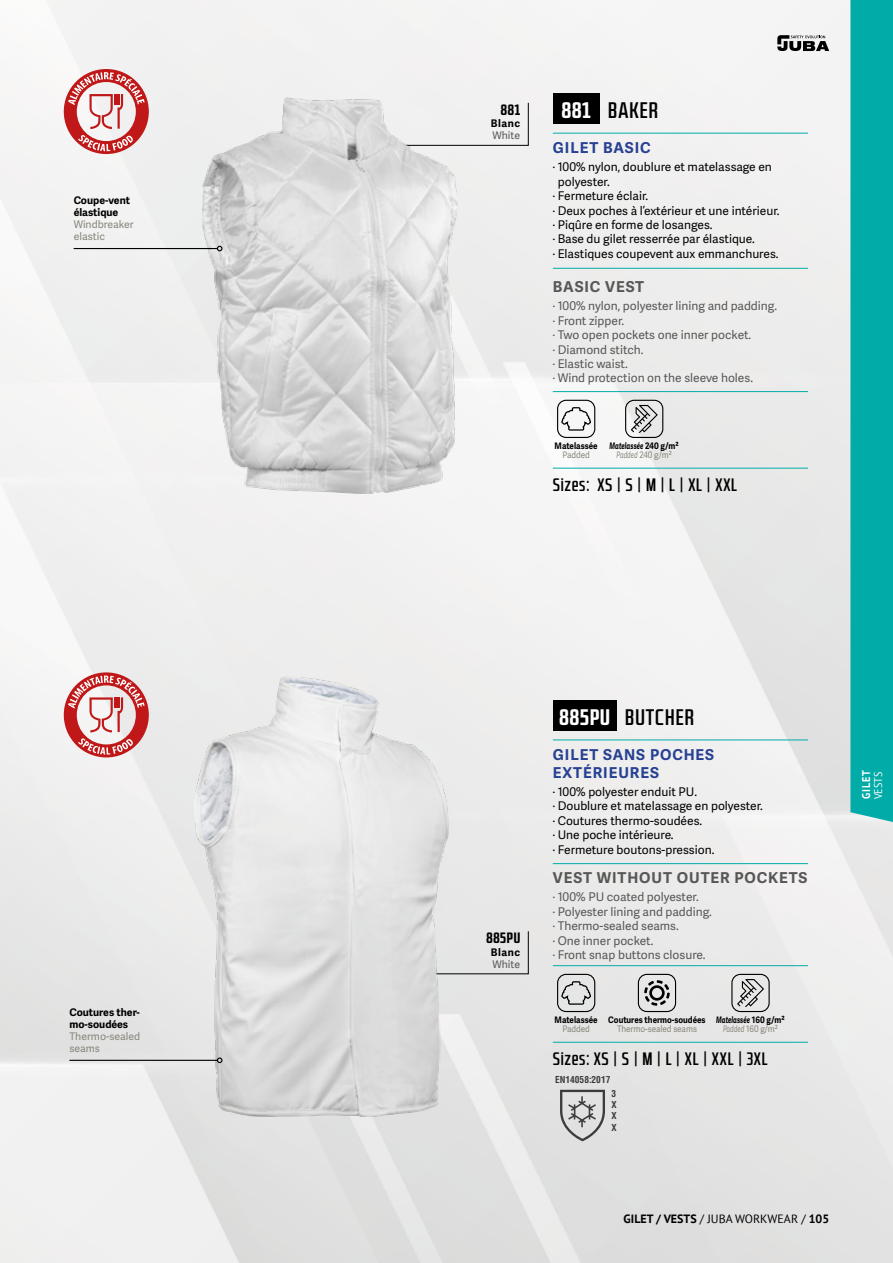
<style>
.page{position:relative;width:893px;height:1263px;background:#fff}
.page>*{position:absolute;margin:0;border:0;box-sizing:border-box;transform-origin:0 0}
.t1{font:500 22.5px "RB No 2.1 b";letter-spacing:.05em;color:#000}
.t2{font:700 22.5px "RB No 2.1 b";letter-spacing:.05em;color:#fff}
.t3{font:500 18px "RB No 2.1 b";letter-spacing:.05em;color:#000}
.t4{font:700 15px/18px "Adelle Sans";letter-spacing:.06em;color:#274193}
.t5{font:700 15px "Adelle Sans";letter-spacing:.06em;color:#575756}
.t6{font:700 15px "RB No 2.1 b";letter-spacing:.05em;color:#000}
.t7{font:12px/14.4px "Adelle Sans";color:#000}
.t8{font:12px/14.4px "Adelle Sans";color:#575756}
.t9{font:700 12px "PT Sans";color:#000}
.t10{font:700 11.25px "PT Sans";letter-spacing:.08em;color:#fff;scale:.9 1}
.t11{font:11.25px "PT Sans";color:#fff;scale:.9 1}
.t12{font:700 10.5px/12px "Adelle Sans";color:#000}
.t13{font:10.5px/12px "Adelle Sans";color:#87867a}
.t14{font:10.5px "Adelle Sans";color:#575756}
.t15{font:700 condensed 9.45px/11.2px "Helvetica LT Std";color:#3c3c3b;text-align:justify}
.t16{font:italic 700 9px/9px "Adelle Sans";color:#000;text-align:center;scale:.7 1}
.t17{font:700 9px "Adelle Sans";color:#000;scale:.9 1}
.t18{font:9px "Adelle Sans";color:#87867a;scale:.9 1}
.s1{font-style:normal}
.s2{font-weight:400;color:#87867a}
.s3{font-weight:400;font-style:normal;color:#87867a}
.s4{font-weight:400}
</style>
<div class="page">
<img style="left:0;top:0;width:893px;height:1263px">
<svg style="left:777px;top:35px;width:52px;height:16px"></svg>
<div style="left:850px;top:0;width:43px;height:825px;background:#00aba8"></div>
<svg style="left:560px;top:1090px;width:45px;height:51px;background:#bab9b9"></svg>
<hr style="left:553px;top:391px;width:255px;height:1px;background:#00aca9">
<hr style="left:553px;top:468px;width:255px;height:1px;background:#00aca9">
<hr style="left:553px;top:268px;width:255px;height:1px;background:#00aca9">
<hr style="left:553px;top:133px;width:255px;height:1px;background:#00aca9">
<div style="left:553px;top:94px;width:47px;height:30px;background:#000"></div>
<div style="left:557px;top:400px;width:38px;height:38px;border:1px solid #000;border-radius:9px"></div>
<svg style="left:560px;top:406px;width:32px;height:25px"></svg>
<hr style="left:553px;top:863px;width:255px;height:1px;background:#00aca9">
<hr style="left:553px;top:965px;width:255px;height:1px;background:#00aca9">
<hr style="left:553px;top:739px;width:255px;height:1px;background:#00aca9">
<hr style="left:553px;top:1042px;width:255px;height:1px;background:#00aca9">
<div style="left:553px;top:700px;width:64px;height:31px;background:#000"></div>
<div style="left:557px;top:974px;width:38px;height:38px;border:1px solid #000;border-radius:9px"></div>
<svg style="left:560px;top:980px;width:32px;height:25px"></svg>
<svg style="left:458px;top:102px;width:71px;height:44px"></svg>
<div style="left:449px;top:930px;width:80px;height:44px;background:#e6e6e6"></div>
<img style="left:194px;top:676px;width:255px;height:440px">
<img style="left:203px;top:97px;width:255px;height:396px">
<hr style="left:74px;top:248px;width:143px;height:1px;background:#000">
<svg style="left:217px;top:246px;width:5px;height:5px"></svg>
<svg style="left:644px;top:980px;width:26px;height:26px"></svg>
<div style="left:638px;top:974px;width:38px;height:38px;border:1px solid #000;border-radius:9px"></div>
<div style="left:625px;top:400px;width:38px;height:38px;border:1px solid #000;border-radius:9px"></div>
<svg style="left:631px;top:405px;width:27px;height:28px"></svg>
<div style="left:731px;top:974px;width:39px;height:38px;border:1px solid #000;border-radius:9px"></div>
<svg style="left:737px;top:979px;width:27px;height:28px"></svg>
<hr style="left:69px;top:1060px;width:148px;height:1px;background:#000">
<svg style="left:217px;top:1057px;width:5px;height:6px"></svg>
<svg style="left:64px;top:69px;width:85px;height:85px"></svg>
<svg style="left:64px;top:672px;width:85px;height:85px"></svg>
<p class="t12" style="left:74px;top:195px;width:58px">Coupe-vent élastique</p>
<p class="t13" style="left:74px;top:218px;width:62px">Windbreaker elastic</p>
<p class="t12" style="left:69px;top:1006px;width:72px">Coutures ther&shy;mo-soudées</p>
<p class="t13" style="left:69px;top:1030px;width:72px">Thermo-sealed seams</p>
<p class="t6" style="left:501px;top:101px;width:21px">881</p>
<p class="t12" style="left:491px;top:118px;width:31px">Blanc</p>
<p class="t14" style="left:492px;top:128px;width:29px">White</p>
<h1 class="t2" style="left:562px;top:97px;width:30px">881</h1>
<h1 class="t1" style="left:608px;top:97px;width:51px">BAKER</h1>
<p class="t4" style="left:553px;top:139px;width:99px">GILET BASIC</p>
<p class="t7" style="left:553px;top:159px;width:221px">· 100% nylon, doublure et matelassage en</p>
<p class="t7" style="left:558px;top:174px;width:53px">polyester.</p>
<p class="t7" style="left:553px;top:188px;width:97px">· Fermeture éclair.</p>
<p class="t7" style="left:553px;top:203px;width:228px">· Deux poches à l’extérieur et une intérieur.</p>
<p class="t7" style="left:553px;top:217px;width:161px">· Piqûre en forme de losanges.</p>
<p class="t7" style="left:553px;top:231px;width:204px">· Base du gilet resserrée par élastique.</p>
<p class="t7" style="left:553px;top:246px;width:227px">· Elastiques coupevent aux emmanchures.</p>
<p class="t5" style="left:553px;top:278px;width:93px">BASIC VEST</p>
<p class="t8" style="left:553px;top:298px;width:226px">· 100% nylon, polyester lining and padding. · Front zipper.<br>· Two open pockets one inner pocket.<br>· Diamond stitch.<br>· Elastic waist.<br>· Wind protection on the sleeve holes.</p>
<p class="t17" style="left:555px;top:440px;width:49px">Matelassée</p>
<p class="t18" style="left:562px;top:448px;width:32px">Padded</p>
<p class="t16" style="left:610px;top:441px;width:100px">Matelassée <span class="s1">240 g/m²<br></span><span class="s2">Padded</span> <span class="s3">240 g/m²</span></p>
<h2 class="t3" style="left:553px;top:474px;width:186px">Sizes: XS | S | M | L | XL | XXL</h2>
<p class="t6" style="left:486px;top:929px;width:35px">885PU</p>
<p class="t12" style="left:491px;top:946px;width:31px">Blanc</p>
<p class="t14" style="left:492px;top:957px;width:29px">White</p>
<h1 class="t2" style="left:559px;top:704px;width:52px">885PU</h1>
<h1 class="t1" style="left:625px;top:704px;width:70px">BUTCHER</h1>
<p class="t4" style="left:553px;top:746px;width:163px">GILET SANS POCHES<br>EXTÉRIEURES</p>
<p class="t7" style="left:553px;top:784px;width:212px">· 100% polyester enduit PU.<br>· Doublure et matelassage en polyester. · Coutures thermo-soudées.<br>· Une poche intérieure.<br>· Fermeture boutons-pression.</p>
<p class="t5" style="left:553px;top:869px;width:256px">VEST WITHOUT OUTER POCKETS</p>
<p class="t8" style="left:553px;top:890px;width:161px">· 100% PU coated polyester.<br>· Polyester lining and padding. · Thermo-sealed seams.<br>· One inner pocket.<br>· Front snap buttons closure.</p>
<p class="t17" style="left:555px;top:1014px;width:49px">Matelassée</p>
<p class="t18" style="left:562px;top:1022px;width:32px">Padded</p>
<p class="t17" style="left:608px;top:1014px;width:110px">Coutures thermo-soudées</p>
<p class="t18" style="left:617px;top:1022px;width:90px">Thermo-sealed seams</p>
<p class="t16" style="left:716px;top:1015px;width:100px">Matelassée <span class="s1">160 g/m²<br></span><span class="s2">Padded</span> <span class="s3">160 g/m²</span></p>
<h2 class="t3" style="left:553px;top:1048px;width:216px">Sizes: XS | S | M | L | XL | XXL | 3XL</h2>
<p class="t15" style="left:555px;top:1073px;width:57px">EN14058:2017</p>
<p class="t15" style="left:611px;top:1088px;width:7px">3<br>X X X</p>
<p class="t9" style="left:624px;top:1211px;width:207px">GILET / VESTS <span class="s4">/ JUBA WORKWEAR /</span> 105</p>
<p class="t10" style="left:859px;top:799px;width:33px;rotate:-90deg">GILET</p>
<p class="t11" style="left:871px;top:799px;width:32px;rotate:-90deg">VESTS</p>
</div>
